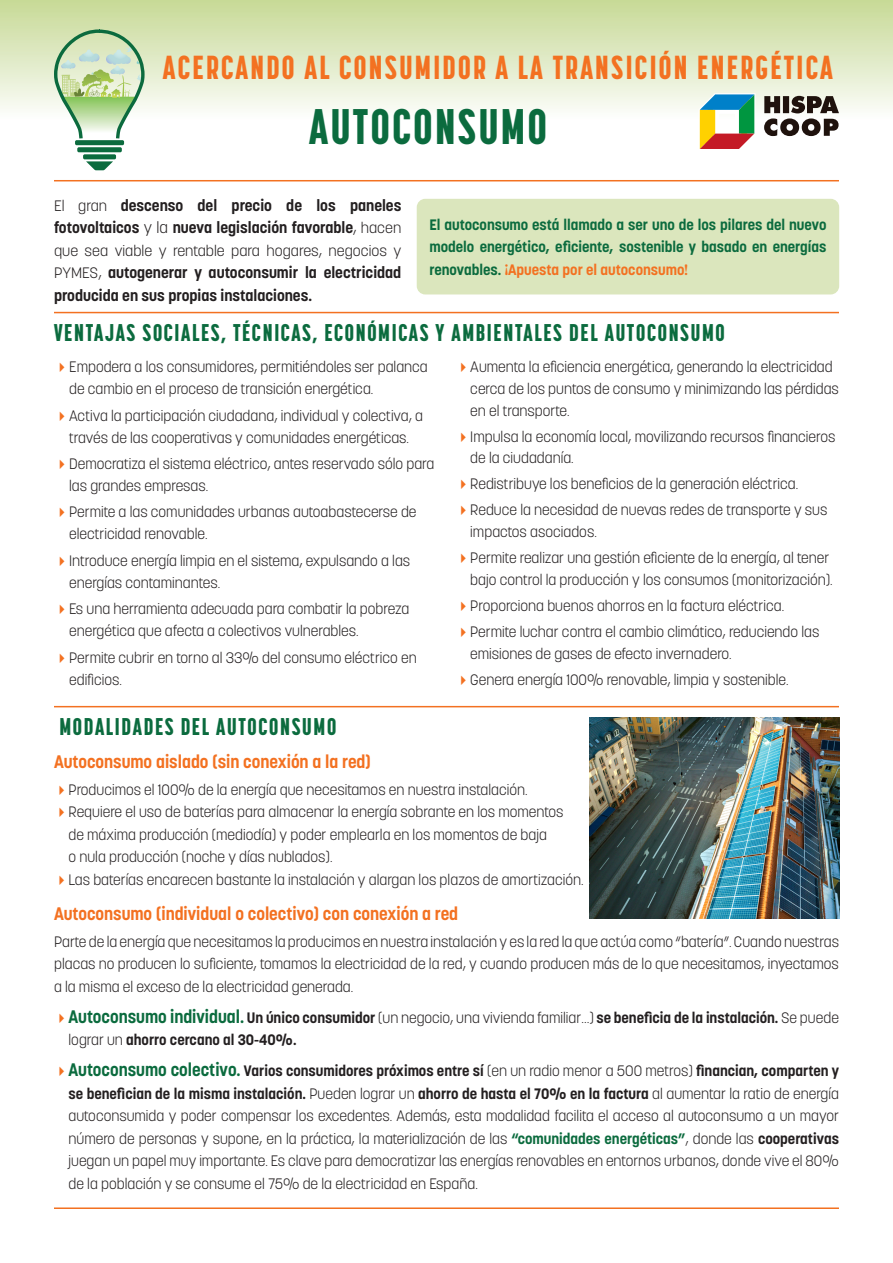
<style>
.page{position:relative;width:893px;height:1263px;background:#fff}
.page>*{position:absolute;margin:0;border:0;box-sizing:border-box;transform-origin:0 0}
.t1{font:800 49.5px "Korolev Compressed";letter-spacing:.05em;color:#0b6b3e}
.t2{font:800 33px "Korolev Compressed";letter-spacing:.07em;color:#f37121}
.t3{font:800 24px "Korolev Compressed";letter-spacing:.07em;color:#0b6b3e}
.t4{font:700 18px "Korolev";color:#f37121}
.t5{font:700 15.75px/22.5px "Korolev";color:#231f20}
.t6{font:300 15px/22.5px "Korolev";color:#231f20}
.t7{font:700 15px/22.5px "Korolev";color:#0b6b3e;text-align:justify}
.t8{font:700 15px/22.5px "Korolev";color:#231f20}
.s1{font-weight:300;font-size:15px}
.s2{font-weight:300}
.s3{color:#f37121}
.s4{font-size:18px;color:#0b6b3e}
.s5{font-weight:700;font-size:18px;color:#0b6b3e}
.s6{font-weight:700}
.s7{font-weight:700;color:#0b6b3e}
</style>
<div class="page">
<div style="left:1px;top:0;width:891px;height:119px;background:linear-gradient(to bottom,#c6d995,#fcfdfb)"></div>
<div style="left:83px;top:154px;width:33px;height:5px;background:#0b6b3e;border-radius:2px"></div>
<div style="left:77px;top:147px;width:45px;height:5px;background:#0b6b3e;border-radius:2px"></div>
<div style="left:75px;top:140px;width:49px;height:5px;background:#0b6b3e;border-radius:2px"></div>
<svg style="left:86px;top:161px;width:27px;height:9px"></svg>
<svg style="left:54px;top:29px;width:91px;height:109px"></svg>
<hr style="left:54px;top:180px;width:785px;height:1px;background:#f37121">
<hr style="left:54px;top:312px;width:785px;height:1px;background:#f37121">
<hr style="left:54px;top:706px;width:785px;height:1px;background:#f37121">
<hr style="left:54px;top:1207px;width:785px;height:2px;background:#f37121">
<svg style="left:693px;top:90px;width:146px;height:59px"></svg>
<div style="left:417px;top:199px;width:422px;height:95px;background:#dbe6bd;border-radius:9px"></div>
<img style="left:590px;top:717px;width:249px;height:202px">
<p class="t2" style="left:163px;top:49px;width:671px">ACERCANDO AL CONSUMIDOR A LA TRANSICIÓN ENERGÉTICA</p>
<p class="t1" style="left:309px;top:99px;width:239px">AUTOCONSUMO</p>
<p class="t5" style="left:54px;top:194px;width:349px"><span class="s1">El gran</span> descenso del precio de los paneles fotovoltaicos <span class="s2">y la</span> nueva legislación favorable<span class="s2">,</span> <span class="s1">hacen</span></p>
<p class="t6" style="left:54px;top:239px;width:349px">que sea viable y rentable para hogares, negocios y</p>
<p class="t5" style="left:54px;top:261px;width:349px"><span class="s1">PYMES,</span> autogenerar y autoconsumir la electricidad producida en sus propias instalaciones.</p>
<p class="t7" style="left:429px;top:213px;width:398px">El autoconsumo está llamado a ser uno de los pilares del nuevo modelo energético, eficiente, sostenible y basado en energías renovables. <span class="s3">¡Apuesta por el autoconsumo!</span></p>
<p class="t3" style="left:54px;top:319px;width:672px">VENTAJAS SOCIALES, TÉCNICAS, ECONÓMICAS Y AMBIENTALES DEL AUTOCONSUMO</p>
<p class="t6" style="left:69px;top:356px;width:360px;line-height:22px;text-indent:-15px"><span class="s3">✔</span>Empodera a los consumidores, permitiéndoles ser palanca de cambio en el proceso de transición energética.</p>
<p class="t6" style="left:55px;top:404px;width:370px;line-height:22px;text-align:center"><span class="s3">✔</span>Activa la participación ciudadana, individual y colectiva, a través de las cooperativas y comunidades energéticas.</p>
<p class="t6" style="left:69px;top:453px;width:367px;line-height:22px;text-indent:-15px"><span class="s3">✔</span>Democratiza el sistema eléctrico, antes reservado sólo para las grandes empresas.</p>
<p class="t6" style="left:69px;top:501px;width:349px;line-height:22px;text-indent:-15px"><span class="s3">✔</span>Permite a las comunidades urbanas autoabastecerse de electricidad renovable.</p>
<p class="t6" style="left:69px;top:549px;width:343px;line-height:22px;text-indent:-15px"><span class="s3">✔</span>Introduce energía limpia en el sistema, expulsando a las energías contaminantes.</p>
<p class="t6" style="left:69px;top:598px;width:342px;line-height:22px;text-indent:-15px"><span class="s3">✔</span>Es una herramienta adecuada para combatir la pobreza energética que afecta a colectivos vulnerables.</p>
<p class="t6" style="left:69px;top:646px;width:349px;line-height:22px;text-indent:-15px"><span class="s3">✔</span>Permite cubrir en torno al 33% del consumo eléctrico en edificios.</p>
<p class="t3" style="left:59px;top:713px;width:278px">MODALIDADES DEL AUTOCONSUMO</p>
<p class="t6" style="left:470px;top:356px;width:370px;line-height:21.8px;text-indent:-15px"><span class="s3">✔</span>Aumenta la eficiencia energética, generando la electricidad cerca de los puntos de consumo y minimizando las pérdidas en el transporte.</p>
<p class="t6" style="left:470px;top:425px;width:367px;line-height:21.8px;text-indent:-15px"><span class="s3">✔</span>Impulsa la economía local, movilizando recursos financieros de la ciudadanía.</p>
<p class="t6" style="left:456px;top:473px;width:344px"><span class="s3">✔</span>Redistribuye los beneficios de la generación eléctrica.</p>
<p class="t6" style="left:470px;top:499px;width:359px;line-height:21.8px;text-indent:-15px"><span class="s3">✔</span>Reduce la necesidad de nuevas redes de transporte y sus impactos asociados.</p>
<p class="t6" style="left:456px;top:547px;width:379px;line-height:21.8px;text-align:right"><span class="s3">✔</span>Permite realizar una gestión eficiente de la energía, al tener bajo control la producción y los consumos (monitorización).</p>
<p class="t6" style="left:456px;top:594px;width:330px"><span class="s3">✔</span>Proporciona buenos ahorros en la factura eléctrica.</p>
<p class="t6" style="left:470px;top:621px;width:351px;line-height:21.8px;text-indent:-14px"><span class="s3">✔</span>Permite luchar contra el cambio climático, reduciendo las emisiones de gases de efecto invernadero.</p>
<p class="t6" style="left:456px;top:668px;width:334px"><span class="s3">✔</span>Genera energía 100% renovable, limpia y sostenible.</p>
<p class="t4" style="left:54px;top:750px;width:318px">Autoconsumo aislado (sin conexión a la red)</p>
<p class="t6" style="left:54px;top:778px;width:475px"><span class="s3">✔</span>Producimos el 100% de la energía que necesitamos en nuestra instalación.</p>
<p class="t6" style="left:69px;top:800px;width:496px;text-indent:-15px"><span class="s3">✔</span>Requiere el uso de baterías para almacenar la energía sobrante en los momentos de máxima producción (mediodía) y poder emplearla en los momentos de baja<br>o nula producción (noche y días nublados).</p>
<p class="t6" style="left:54px;top:868px;width:531px"><span class="s3">✔</span>Las baterías encarecen bastante la instalación y alargan los plazos de amortización.</p>
<p class="t4" style="left:54px;top:902px;width:406px">Autoconsumo (individual o colectivo) con conexión a red</p>
<p class="t6" style="left:54px;top:930px;width:786px;text-align:justify">Parte de la energía que necesitamos la producimos en nuestra instalación y es la red la que actúa como “batería”. Cuando nuestras placas no producen lo suficiente, tomamos la electricidad de la red, y cuando producen más de lo que necesitamos, inyectamos a la misma el exceso de la electricidad generada.</p>
<p class="t8" style="left:69px;top:1006px;width:772px;text-indent:-15px"><span class="s3">✔</span><span class="s4">Autoconsumo individual.</span> Un único consumidor <span class="s2">(un negocio, una vivienda familiar…)</span> se beneficia de la instalación. <span class="s2">Se puede lograr un</span> ahorro cercano al 30-40%.</p>
<p class="t6" style="left:69px;top:1059px;width:772px;text-align:justify;text-indent:-15px"><span class="s3">✔</span><span class="s5">Autoconsumo colectivo.</span> <span class="s6">Varios consumidores próximos entre sí</span> (en un radio menor a 500 metros) <span class="s6">financian, comparten y se benefician de la misma instalación.</span> Pueden lograr un <span class="s6">ahorro de hasta el 70% en la factura</span> al aumentar la ratio de energía autoconsumida y poder compensar los excedentes. Además, esta modalidad facilita el acceso al autoconsumo a un mayor número de personas y supone, en la práctica, la materialización de las <span class="s7">“comunidades energéticas”</span>, donde las <span class="s6">cooperativas </span>juegan un papel muy importante. Es clave para democratizar las energías renovables en entornos urbanos, donde vive el 80% de la población y se consume el 75% de la electricidad en España.</p>
</div>
